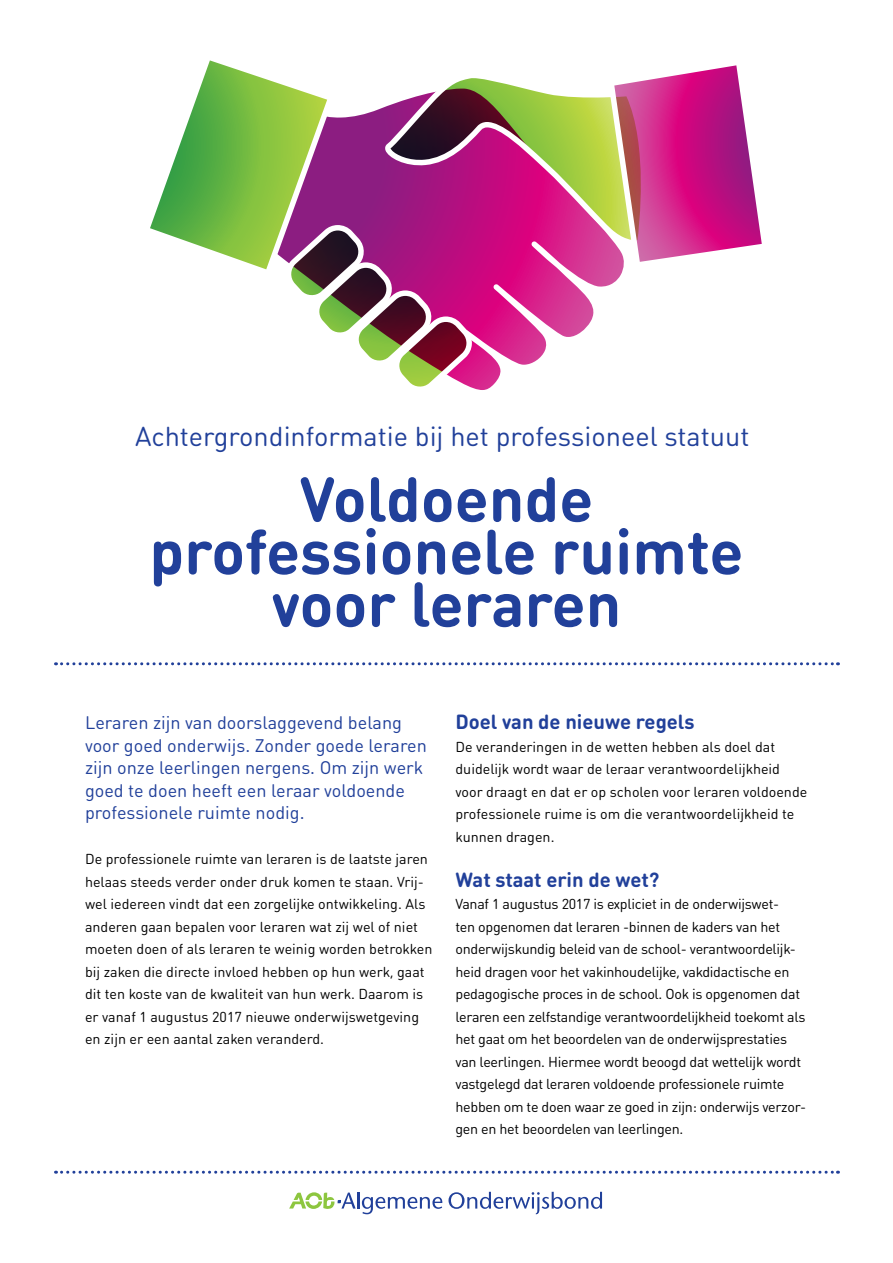
<style>
.page{position:relative;width:893px;height:1263px;background:#fff}
.page>*{position:absolute;margin:0;border:0;box-sizing:border-box;transform-origin:0 0}
.t1{font:700 62.4px/52.5px "DIN Round OT";color:#21409a;text-align:center}
.t2{font:27px "DIN Round OT";color:#21409a}
.t3{font:700 20.25px "DIN Round OT";color:#21409a}
.t4{font:18px/22.5px "DIN Round OT";color:#21409a}
.t5{font:14.25px/22.5px "DIN Round OT";letter-spacing:-.01em;color:#000}
</style>
<div class="page">
<svg style="left:150px;top:60px;width:612px;height:330px"></svg>
<svg style="left:56px;top:1171px;width:782px;height:3px"></svg>
<svg style="left:289px;top:1192px;width:313px;height:22px"></svg>
<svg style="left:56px;top:662px;width:782px;height:3px"></svg>
<h2 class="t2" style="left:135px;top:419px;width:616px">Achtergrondinformatie bij het professioneel statuut</h2>
<h1 class="t1" style="left:149px;top:472px;width:596px">Voldoende professionele ruimte voor leraren</h1>
<p class="t4" style="left:85px;top:711px;width:343px">Leraren zijn van doorslaggevend belang voor goed onderwijs. Zonder goede leraren zijn onze leerlingen nergens. Om zijn werk goed te doen heeft een leraar voldoende professionele ruimte nodig.</p>
<p class="t5" style="left:85px;top:847px;width:349px">De professionele ruimte van leraren is de laatste jaren helaas steeds verder onder druk komen te staan. Vrij&shy;wel iedereen vindt dat een zorgelijke ontwikkeling. Als anderen gaan bepalen voor leraren wat zij wel of niet moeten doen of als leraren te weinig worden betrokken bij zaken die directe invloed hebben op hun werk, gaat dit ten koste van de kwaliteit van hun werk. Daarom is er vanaf 1 augustus 2017 nieuwe onderwijswetgeving en zijn er een aantal zaken veranderd.</p>
<h3 class="t3" style="left:455px;top:708px;width:241px">Doel van de nieuwe regels</h3>
<p class="t5" style="left:455px;top:735px;width:353px">De veranderingen in de wetten hebben als doel dat duidelijk wordt waar de leraar verantwoordelijkheid voor draagt en dat er op scholen voor leraren voldoende professionele ruime is om die verantwoordelijkheid te kunnen dragen.</p>
<h3 class="t3" style="left:455px;top:866px;width:206px">Wat staat erin de wet?</h3>
<p class="t5" style="left:455px;top:892px;width:352px">Vanaf 1 augustus 2017 is expliciet in de onderwijswet-<br>ten opgenomen dat leraren -binnen de kaders van het onderwijskundig beleid van de school- verantwoordelijk&shy;heid dragen voor het vakinhoudelijke, vakdidactische en pedagogische proces in de school. Ook is opgenomen dat leraren een zelfstandige verantwoordelijkheid toekomt als het gaat om het beoordelen van de onderwijsprestaties van leerlingen. Hiermee wordt beoogd dat wettelijk wordt vastgelegd dat leraren voldoende professionele ruimte hebben om te doen waar ze goed in zijn: onderwijs verzor&shy;gen en het beoordelen van leerlingen.</p>
</div>
